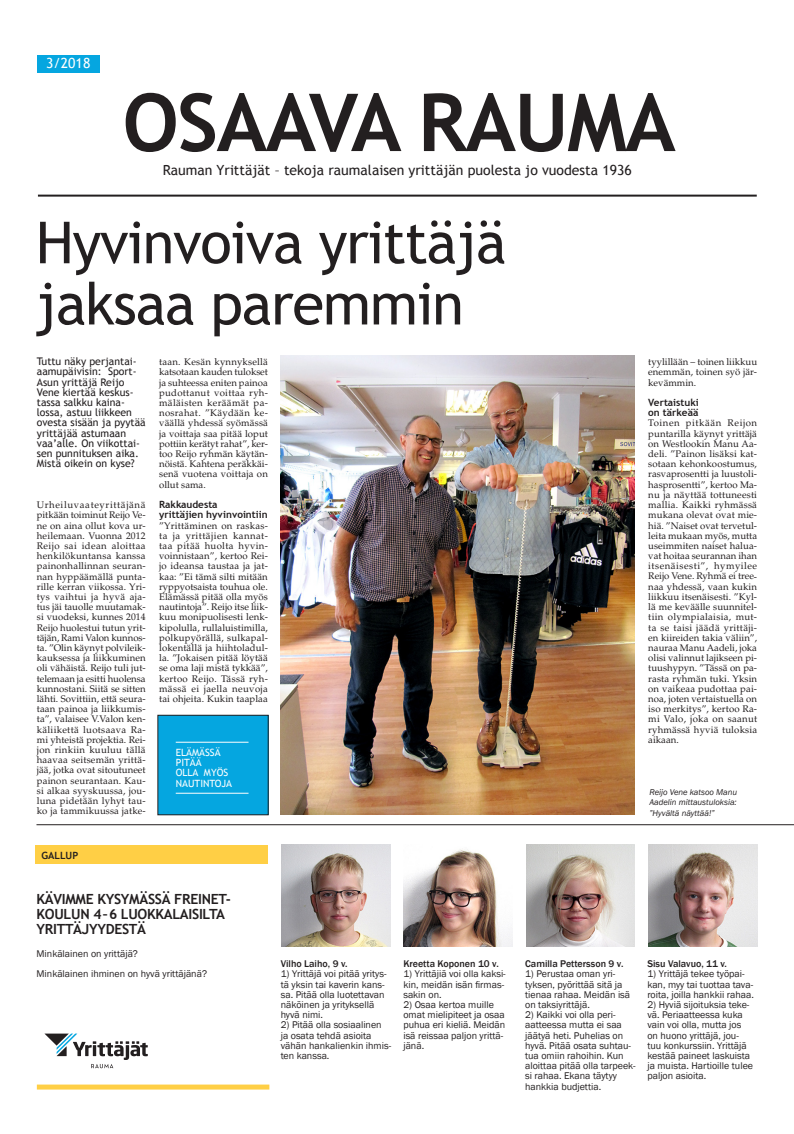
<style>
.page{position:relative;width:794px;height:1134px;background:#fff}
.page>*{position:absolute;margin:0;border:0;box-sizing:border-box;transform-origin:0 0}
.t1{font:700 80px "Trebuchet MS";letter-spacing:-.02em;color:#231f20}
.t2{font:58px/61.2px "Trebuchet MS";letter-spacing:-.02em;color:#231f20}
.t3{font:14px "Trebuchet MS";color:#231f20}
.t4{font:700 14px/15px "Trebuchet MS";letter-spacing:-.02em;color:#231f20}
.t5{font:14px "Trebuchet MS";color:#fff}
.t6{font:10.5px/10.2px "Trebuchet MS";color:#231f20}
.t7{font:10px/10.2px "Franklin Gothic";color:#231f20}
.t8{font:500 10px "Franklin Gothic";color:#231f20}
.t9{font:700 10px/10.2px "Trebuchet MS";color:#231f20}
.t10{font:10px/10.2px "Trebuchet MS";color:#fff}
.t11{font:9.6px/10.2px "Palatino LT Std";letter-spacing:.01em;color:#231f20;text-align:justify}
.t12{font:italic 8.6px/10.5px "Franklin Gothic";color:#231f20;text-align:justify}
</style>
<div class="page">
<div style="left:37px;top:55px;width:63px;height:17px;background:#05a6e0"></div>
<hr style="left:38px;top:195px;width:718px;height:2px;background:#231f20">
<hr style="left:36px;top:824px;width:758px;height:1px;background:#231f20">
<div style="left:36px;top:845px;width:232px;height:18px;background:#ffcf45"></div>
<div style="left:37px;top:1084px;width:232px;height:5px;background:#ffcf45"></div>
<img style="left:281px;top:845px;width:109px;height:102px">
<img style="left:404px;top:849px;width:108px;height:98px">
<img style="left:526px;top:845px;width:109px;height:102px">
<img style="left:648px;top:845px;width:109px;height:102px">
<svg style="left:44px;top:1033px;width:104px;height:35px"></svg>
<img style="left:280px;top:355px;width:355px;height:459px">
<div style="left:158px;top:715px;width:110px;height:100px;background:#05a6e0"></div>
<div style="left:158px;top:715px;width:110px;height:100px;border:1px solid #231f20"></div>
<hr style="left:176px;top:742px;width:72px;height:1px;background:#fff">
<hr style="left:176px;top:793px;width:72px;height:1px;background:#fff">
<p class="t5" style="left:46px;top:55px;width:46px">3/2018</p>
<h1 class="t1" style="left:123px;top:73px;width:555px">OSAAVA RAUMA</h1>
<h3 class="t3" style="left:163px;top:162px;width:470px">Rauman Yrittäjät – tekoja raumalaisen yrittäjän puolesta jo vuodesta 1936</h3>
<p class="t2" style="left:36px;top:213px;width:472px">Hyvinvoiva yrittäjä jaksaa paremmin</p>
<p class="t6" style="left:37px;top:357px;width:110px">Tuttu näky perjantai&shy;aamupäivisin: Sport-<br>Asun yrittäjä Reijo<br>Vene kiertää keskus&shy;tassa salkku kaina&shy;lossa, astuu liikkeen ovesta sisään ja pyytää yrittäjää astumaan vaa’alle. On viikottai&shy;sen punnituksen aika.<br>Mistä oikein on kyse?</p>
<p class="t11" style="left:159px;top:357px;width:110px">taan. Kesän kynnyksellä katsotaan kauden tulokset ja suhteessa eniten painoa pudottanut voittaa ryh&shy;mäläisten keräämät pa&shy;nosrahat. ”Käydään ke&shy;väällä yhdessä syömässä ja voittaja saa pitää loput pottiin kerätyt rahat”, ker&shy;too Reijo ryhmän käytän&shy;nöistä. Kahtena peräkkäi&shy;senä vuotena voittaja on ollut sama.</p>
<p class="t9" style="left:159px;top:499px;width:110px">Rakkaudesta<br>yrittäjien hyvinvointiin</p>
<p class="t11" style="left:159px;top:520px;width:110px">”Yrittäminen on raskas&shy;ta ja yrittäjien kannat&shy;taa pitää huolta hyvin&shy;voinnistaan”, kertoo Rei&shy;jo ideansa taustaa ja jat&shy;kaa: ”Ei tämä silti mitään ryppyotsaista touhua ole.<br>Elämässä pitää olla myös nautintoja”. Reijo itse liik&shy;kuu monipuolisesti lenk&shy;kipolulla, rullaluistimilla, polkupyörällä, sulkapal&shy;lokentällä ja hiihtoladul&shy;la. ”Jokaisen pitää löytää se oma laji mistä tykkää”, kertoo Reijo. Tässä ryh&shy;mässä ei jaella neuvoja tai ohjeita. Kukin taaplaa</p>
<p class="t11" style="left:37px;top:500px;width:110px">Urheiluvaateyrittäjänä pitkään toiminut Reijo Ve&shy;ne on aina ollut kova ur&shy;heilemaan. Vuonna 2012<br>Reijo sai idean aloittaa henkilökuntansa kanssa painonhallinnan seuran&shy;nan hyppäämällä punta&shy;rille kerran viikossa. Yri&shy;tys vaihtui ja hyvä aja&shy;tus jäi tauolle muutamak&shy;si vuodeksi, kunnes 2014<br>Reijo huolestui tutun yrit&shy;täjän, Rami Valon kunnos&shy;ta. ”Olin käynyt polvileik&shy;kauksessa ja liikkuminen oli vähäistä. Reijo tuli jut&shy;telemaan ja esitti huolensa kunnostani. Siitä se sitten lähti. Sovittiin, että seura&shy;taan painoa ja liikkumis&shy;ta”, valaisee V.Valon ken&shy;käliikettä luotsaava Ra&shy;mi yhteistä projektia. Rei&shy;jon rinkiin kuuluu tällä haavaa seitsemän yrittä&shy;jää, jotka ovat sitoutuneet painon seurantaan. Kau&shy;si alkaa syyskuussa, jou&shy;luna pidetään lyhyt tau&shy;ko ja tammikuussa jatke-</p>
<p class="t10" style="left:176px;top:747px;width:58px">ELÄMÄSSÄ<br>PITÄÄ<br>OLLA MYÖS<br>NAUTINTOJA</p>
<p class="t9" style="left:41px;top:850px;width:38px">GALLUP</p>
<p class="t4" style="left:37px;top:892px;width:196px">KÄVIMME KYSYMÄSSÄ FREINET-<br>KOULUN 4–6 LUOKKALAISILTA<br>YRITTÄJYYDESTÄ</p>
<p class="t7" style="left:37px;top:944px;width:172px;line-height:20.4px">Minkälainen on yrittäjä?<br>Minkälainen ihminen on hyvä yrittäjänä?</p>
<p class="t8" style="left:281px;top:958px;width:68px">Vilho Laiho, 9 v.</p>
<p class="t7" style="left:281px;top:969px;width:107px">1) Yrittäjä voi pitää yritys&shy;tä yksin tai kaverin kans&shy;sa. Pitää olla luotettavan näköinen ja yrityksellä hyvä nimi.</p>
<p class="t7" style="left:281px;top:1020px;width:112px">2) Pitää olla sosiaalinen ja osata tehdä asioita vähän hankalienkin ihmis&shy;ten kanssa.</p>
<p class="t8" style="left:403px;top:958px;width:97px">Kreetta Koponen 10 v.</p>
<p class="t7" style="left:403px;top:969px;width:104px">1) Yrittäjiä voi olla kaksi&shy;kin, meidän isän firmas&shy;sakin on.</p>
<p class="t7" style="left:403px;top:1000px;width:103px">2) Osaa kertoa muille omat mielipiteet ja osaa puhua eri kieliä. Meidän isä reissaa paljon yrittä&shy;jänä.</p>
<p class="t11" style="left:648px;top:357px;width:110px">tyylillään – toinen liikkuu enemmän, toinen syö jär&shy;kevämmin.</p>
<p class="t9" style="left:648px;top:397px;width:52px">Vertaistuki on tärkeää</p>
<p class="t11" style="left:648px;top:418px;width:110px">Toinen pitkään Reijon puntarilla käynyt yrittäjä on Westlookin Manu Aa&shy;deli. ”Painon lisäksi kat&shy;sotaan kehonkoostumus, rasvaprosentti ja luustoli&shy;hasprosentti”, kertoo Ma&shy;nu ja näyttää tottuneesti mallia. Kaikki ryhmässä mukana olevat ovat mie&shy;hiä. ”Naiset ovat tervetul&shy;leita mukaan myös, mutta useimmiten naiset halua&shy;vat hoitaa seurannan ihan itsenäisesti”, hymyilee Reijo Vene. Ryhmä ei tree&shy;naa yhdessä, vaan kukin liikkuu itsenäisesti. ”Kyl&shy;lä me keväälle suunnitel&shy;tiin olympialaisia, mut&shy;ta se taisi jäädä yrittäji&shy;en kiireiden takia väliin”, nauraa Manu Aadeli, joka olisi valinnut lajikseen pi&shy;tuushypyn. ”Tässä on pa&shy;rasta ryhmän tuki. Yksin on vaikeaa pudottaa pai&shy;noa, joten vertaistuella on iso merkitys”, kertoo Ra&shy;mi Valo, joka on saanut ryhmässä hyviä tuloksia aikaan.</p>
<p class="t12" style="left:649px;top:786px;width:89px">Reijo Vene katsoo Manu Aadelin mittaustuloksia: ”Hyvältä näyttää!”</p>
<p class="t8" style="left:525px;top:958px;width:100px">Camilla Pettersson 9 v.</p>
<p class="t7" style="left:525px;top:969px;width:107px">1) Perustaa oman yri&shy;tyksen, pyörittää sitä ja tienaa rahaa. Meidän isä on taksiyrittäjä.</p>
<p class="t7" style="left:525px;top:1010px;width:112px">2) Kaikki voi olla peri&shy;aatteessa mutta ei saa jäätyä heti. Puhelias on hyvä. Pitää osata suhtau&shy;tua omiin rahoihin. Kun aloittaa pitää olla tarpeek&shy;si rahaa. Ekana täytyy hankkia budjettia.</p>
<p class="t8" style="left:647px;top:958px;width:81px">Sisu Valavuo, 11 v.</p>
<p class="t7" style="left:647px;top:969px;width:108px">1) Yrittäjä tekee työpai&shy;kan, myy tai tuottaa tava&shy;roita, joilla hankkii rahaa.</p>
<p class="t7" style="left:647px;top:1000px;width:107px">2) Hyviä sijoituksia teke&shy;vä. Periaatteessa kuka vain voi olla, mutta jos on huono yrittäjä, jou&shy;tuu konkurssiin. Yrittäjä kestää paineet laskuista ja muista. Hartioille tulee paljon asioita.</p>
</div>
